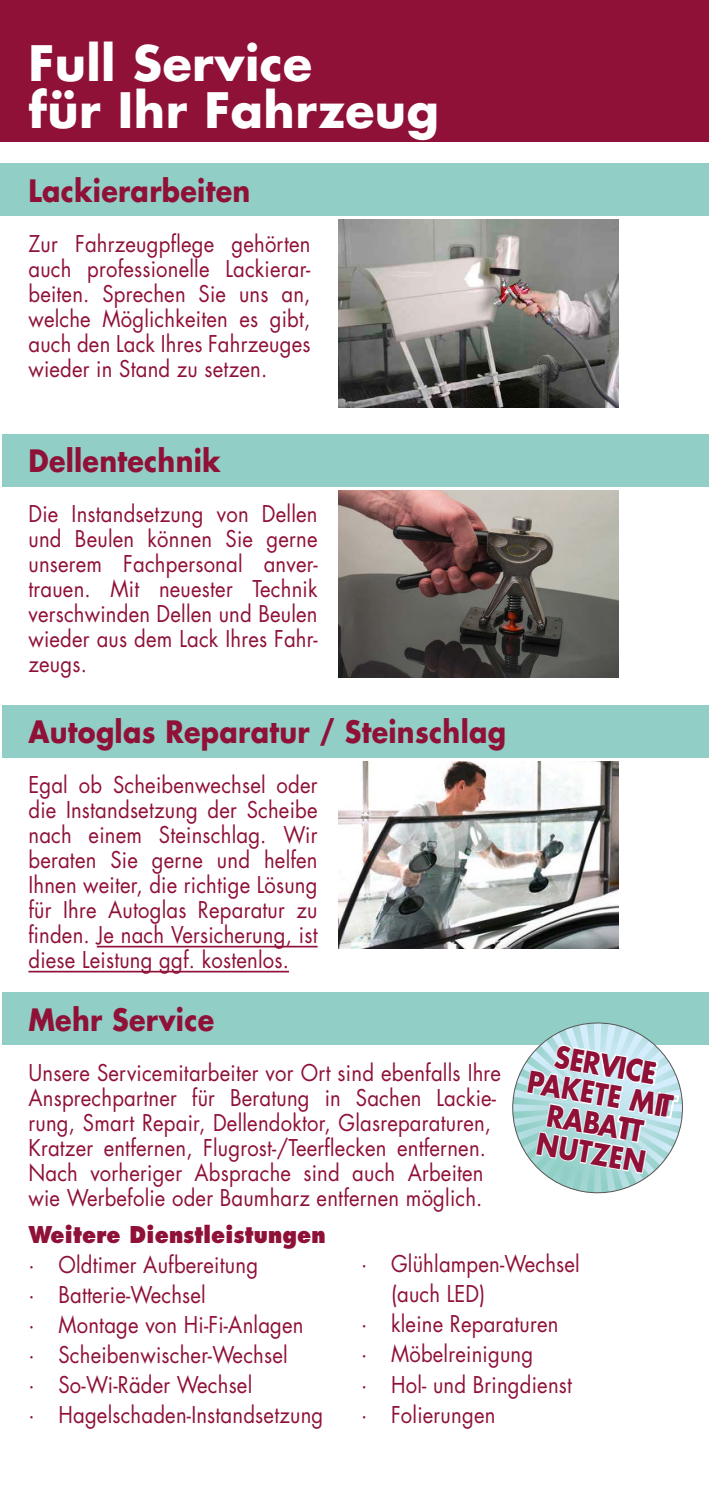
<style>
.page{position:relative;width:709px;height:1489px;background:#fff}
.page>*{position:absolute;margin:0;border:0;box-sizing:border-box;transform-origin:0 0}
.t1{font:700 47.5px/47.5px "Futura";letter-spacing:.01em;color:#fff}
.t2{font:700 30px "Futura";letter-spacing:.01em;color:#8f1137;scale:.9 1}
.t3{font:700 29.25px/29.8px "Futura";color:#8f1137;text-align:center;scale:.87 1}
.t4{font:22.5px/25px "Futura";letter-spacing:.01em;color:#8f1137;text-align:justify;scale:.9 1}
.t5{font:800 22.5px "Futura";letter-spacing:.01em;color:#8f1137;scale:.9 1}
</style>
<div class="page">
<div style="left:0;top:0;width:18px;height:142px;background:#8f1137"></div>
<div style="left:3px;top:0;width:706px;height:142px;background:#8f1137"></div>
<div style="left:3px;top:992px;width:706px;height:52px;background:#91cfc6"></div>
<div style="left:3px;top:163px;width:706px;height:52px;background:#91cfc6"></div>
<hr style="left:0;top:163px;width:3px;height:52px;background:#91cfc6">
<div style="left:3px;top:434px;width:706px;height:52px;background:#91cfc6"></div>
<div style="left:3px;top:705px;width:706px;height:52px;background:#91cfc6"></div>
<hr style="left:97px;top:945px;width:220px;height:2px;background:#8f1137">
<hr style="left:28px;top:970px;width:261px;height:2px;background:#8f1137">
<img style="left:339px;top:220px;width:280px;height:187px">
<img style="left:339px;top:490px;width:280px;height:187px">
<img style="left:339px;top:761px;width:280px;height:187px">
<svg style="left:506px;top:1022px;width:183px;height:172px"></svg>
<h1 class="t1" style="left:28px;top:38px;width:412px">Full Service<br>für Ihr Fahrzeug</h1>
<h2 class="t2" style="left:28px;top:169px;width:248px">Lackierarbeiten</h2>
<p class="t4" style="left:28px;top:230px;width:315px">Zur Fahrzeugpflege gehörten auch professionelle Lackierar&shy;beiten. Sprechen Sie uns an, welche Möglichkeiten es gibt, auch den Lack Ihres Fahrzeuges wieder in Stand zu setzen.</p>
<h2 class="t2" style="left:28px;top:440px;width:215px">Dellentechnik</h2>
<p class="t4" style="left:28px;top:501px;width:323px">Die Instandsetzung von Dellen und Beulen können Sie gerne unserem Fachpersonal anver&shy;trauen. Mit neuester Technik verschwinden Dellen und Beulen wieder aus dem Lack Ihres Fahr&shy;zeugs.</p>
<h2 class="t2" style="left:28px;top:711px;width:532px">Autoglas Reparatur / Steinschlag</h2>
<p class="t4" style="left:28px;top:772px;width:323px">Egal ob Scheibenwechsel oder die Instandsetzung der Scheibe nach einem Steinschlag. Wir beraten Sie gerne und helfen Ihnen weiter, die richtige Lösung für Ihre Autoglas Reparatur zu finden. Je nach Versicherung, ist diese Leistung ggf. kostenlos.</p>
<h2 class="t2" style="left:28px;top:998px;width:208px">Mehr Service</h2>
<p class="t4" style="left:28px;top:1059px;width:526px;text-align:left">Unsere Servicemitarbeiter vor Ort sind ebenfalls Ihre Ansprechpartner für Beratung in Sachen Lackie&shy;rung, Smart Repair, Dellendoktor, Glasreparaturen, Kratzer entfernen, Flugrost-/Teerflecken entfernen.<br>Nach vorheriger Absprache sind auch Arbeiten wie Werbefolie oder Baumharz entfernen möglich.</p>
<p class="t3" style="left:535px;top:1036px;width:170px;rotate:10deg">SERVICE<br>PAKETE MIT<br>RABATT<br>NUTZEN</p>
<p class="t5" style="left:28px;top:1220px;width:332px">Weitere Dienstleistungen</p>
<p class="t4" style="left:28px;top:1248px;width:329px;line-height:30px;text-align:left">· Oldtimer Aufbereitung<br>· Batterie-Wechsel<br>· Montage von Hi-Fi-Anlagen<br>· Scheibenwischer-Wechsel<br>· So-Wi-Räder Wechsel<br>· Hagelschaden-Instandsetzung</p>
<p class="t4" style="left:361px;top:1251px;width:245px">· Glühlampen-Wechsel</p>
<p class="t4" style="left:391px;top:1281px;width:106px">(auch LED)</p>
<p class="t4" style="left:361px;top:1311px;width:221px">· kleine Reparaturen</p>
<p class="t4" style="left:361px;top:1341px;width:193px">· Möbelreinigung</p>
<p class="t4" style="left:361px;top:1371px;width:236px">· Hol- und Bringdienst</p>
<p class="t4" style="left:361px;top:1401px;width:151px">· Folierungen</p>
</div>
